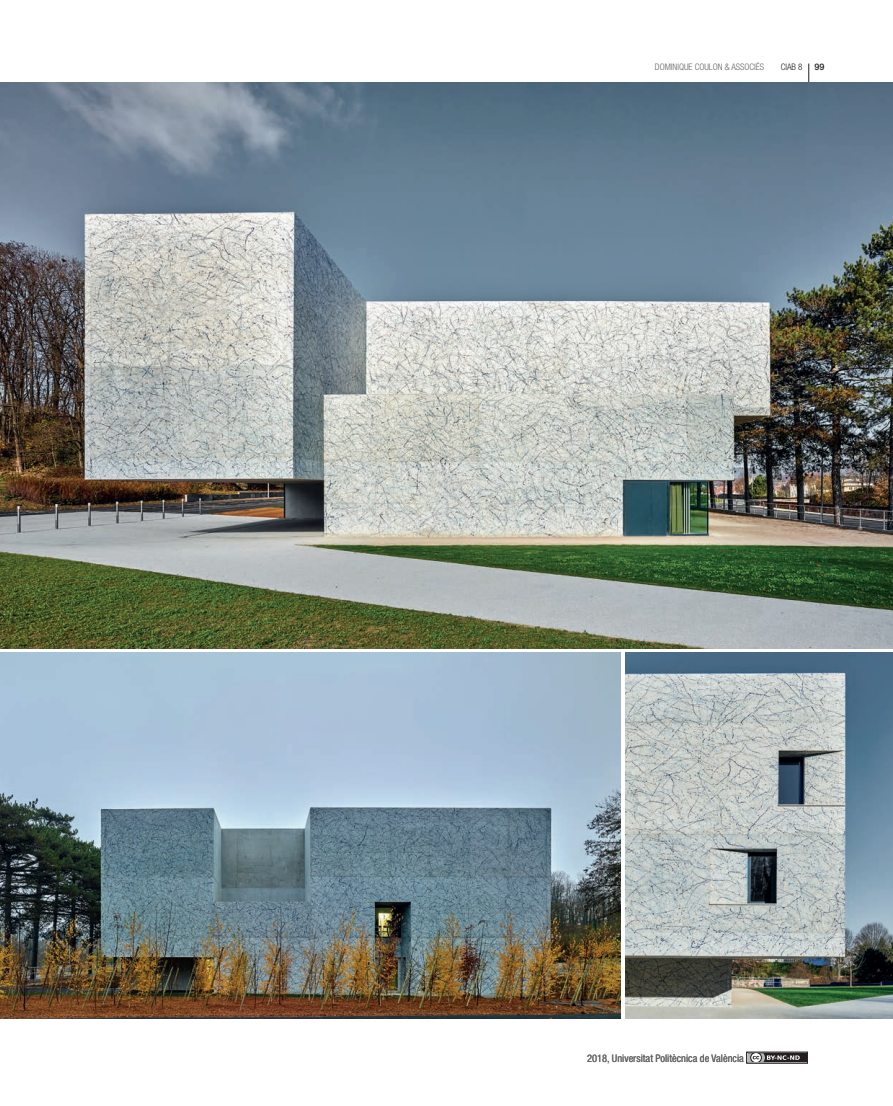
<style>
.page{position:relative;width:893px;height:1106px;background:#fff}
.page>*{position:absolute;margin:0;border:0;box-sizing:border-box;transform-origin:0 0}
.t1{font:condensed 10.5px "Helvetica Neue LT Std";color:#636366}
.t2{font:300 condensed 9px "Helvetica Neue LT Std";color:#636366}
.t3{font:300 condensed 9px "Helvetica Neue LT Std";color:#231f20}
.t4{font:500 9px "Helvetica Neue LT Std";color:#231f20}
</style>
<div class="page">
<svg style="left:808px;top:64px;width:1px;height:18px"></svg>
<div style="left:746px;top:1051px;width:62px;height:12px;border:1px solid #231f20"></div>
<div style="left:748px;top:1053px;width:58px;height:8px;background:#231f20"></div>
<svg style="left:748px;top:1053px;width:52px;height:8px"></svg>
<img style="left:0;top:653px;width:621px;height:365px">
<img style="left:625px;top:653px;width:268px;height:365px">
<img style="left:0;top:82px;width:893px;height:566px">
<p class="t2" style="left:655px;top:62px;width:111px">DOMINIQUE COULON &amp; ASSOCIÉS</p>
<p class="t3" style="left:781px;top:62px;width:23px">CIAB 8</p>
<p class="t4" style="left:814px;top:62px;width:12px">99</p>
<p class="t1" style="left:587px;top:1051px;width:158px">2018, Universitat Politècnica de València</p>
</div>
